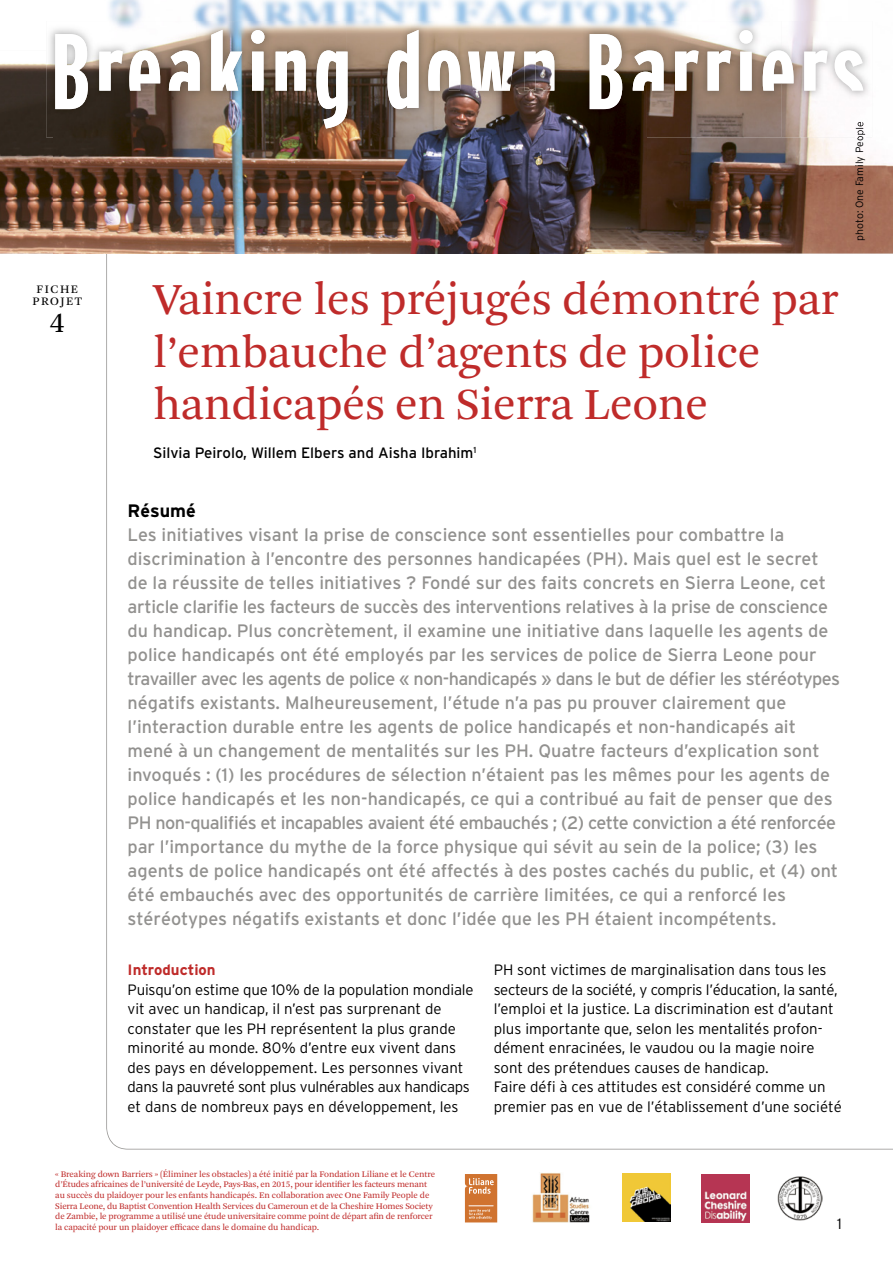
<style>
.page{position:relative;width:893px;height:1263px;background:#fff}
.page>*{position:absolute;margin:0;border:0;box-sizing:border-box;transform-origin:0 0}
.t1{font:46.5px/52.5px "Arnhem Pro Blond";letter-spacing:-.01em;color:#bf2b2a}
.t2{font:30px "Arnhem Pro Blond";color:#000}
.t3{font:18px/24px "Interstate";color:#92918f}
.t4{font:700 18px "Interstate";color:#000}
.t5{font:300 15px/19.5px "Interstate";color:#000}
.t6{font:15px "Interstate";color:#000}
.t7{font:700 15px "Interstate";color:#bf2b2a}
.t8{font:12px/12px "Arnhem Pro Blond";letter-spacing:.125em;color:#000;text-align:center}
.t9{font:300 10.5px "Interstate";color:#000}
.t10{font:9px/10.5px "Arnhem Pro Blond";letter-spacing:-.02em;color:#bf2b2a}
</style>
<div class="page">
<img style="left:777px;top:1176px;width:45px;height:45px">
<img style="left:622px;top:1173px;width:49px;height:49px">
<img style="left:532px;top:1173px;width:58px;height:50px">
<svg style="left:465px;top:1174px;width:32px;height:48px;background:#d6864b"></svg>
<img style="left:701px;top:1175px;width:49px;height:48px">
<img style="left:646px;top:0;width:247px;height:254px">
<img style="left:54px;top:21px;width:818px;height:116px">
<img style="left:856px;top:122px;width:9px;height:15px">
<svg style="left:55px;top:30px;width:808px;height:99px"></svg>
<img style="left:49px;top:0;width:328px;height:51px">
<img style="left:377px;top:0;width:269px;height:21px">
<img style="left:0;top:51px;width:54px;height:203px">
<img style="left:54px;top:137px;width:592px;height:117px">
<img style="left:55px;top:32px;width:161px;height:77px">
<img style="left:216px;top:30px;width:132px;height:99px">
<img style="left:387px;top:30px;width:152px;height:79px">
<img style="left:538px;top:34px;width:108px;height:75px">
<p class="t8" style="left:33px;top:283px;width:51px">FICHE<br>PROJET</p>
<h2 class="t2" style="left:49px;top:303px;width:17px">4</h2>
<h1 class="t1" style="left:153px;top:274px;width:687px">Vaincre les préjugés démontré par l’embauche d’agents de police handicapés en Sierra Leone</h1>
<p class="t6" style="left:153px;top:445px;width:325px">Silvia Peirolo, Willem Elbers and Aisha Ibrahim<sup>1</sup></p>
<p class="t9" style="left:854px;top:241px;width:121px;rotate:-90deg">photo: One Family People</p>
<p class="t4" style="left:128px;top:500px;width:70px">Résumé</p>
<p class="t3" style="left:128px;top:522px;width:714px">Les initiatives visant la prise de conscience sont essentielles pour combattre la discrimination à l’encontre des personnes handicapées (PH). Mais quel est le secret de la réussite de telles initiatives ? Fondé sur des faits concrets en Sierra Leone, cet article clarifie les facteurs de succès des interventions relatives à la prise de conscience du handicap. Plus concrètement, il examine une initiative dans laquelle les agents de police handicapés ont été employés par les services de police de Sierra Leone pour travailler avec les agents de police « non-handicapés » dans le but de défier les stéréotypes négatifs existants. Malheureusement, l’étude n’a pas pu prouver clairement que l’interaction durable entre les agents de police handicapés et non-handicapés ait mené à un changement de mentalités sur les PH. Quatre facteurs d’explication sont invoqués : (1) les procédures de sélection n’étaient pas les mêmes pour les agents de police handicapés et les non-handicapés, ce qui a contribué au fait de penser que des PH non-qualifiés et incapables avaient été embauchés ; (2) cette conviction a été renforcée par l’importance du mythe de la force physique qui sévit au sein de la police; (3) les agents de police handicapés ont été affectés à des postes cachés du public, et (4) ont été embauchés avec des opportunités de carrière limitées, ce qui a renforcé les stéréotypes négatifs existants et donc l’idée que les PH étaient incompétents.</p>
<p class="t7" style="left:128px;top:961px;width:90px">Introduction</p>
<p class="t5" style="left:128px;top:979px;width:348px">Puisqu’on estime que 10% de la population mondiale vit avec un handicap, il n’est pas surprenant de constater que les PH représentent la plus grande minorité au monde. 80% d’entre eux vivent dans des pays en développement. Les personnes vivant dans la pauvreté sont plus vulnérables aux handicaps et dans de nombreux pays en développement, les</p>
<p class="t5" style="left:494px;top:960px;width:350px">PH sont victimes de marginalisation dans tous les secteurs de la société, y compris l’éducation, la santé, l’emploi et la justice. La discrimination est d’autant plus importante que, selon les mentalités profon&shy;dément enracinées, le vaudou ou la magie noire sont des prétendues causes de handicap.<br>Faire défi à ces attitudes est considéré comme un premier pas en vue de l’établissement d’une société</p>
<p class="t10" style="left:55px;top:1169px;width:382px">« Breaking down Barriers » (Éliminer les obstacles) a été initié par la Fondation Liliane et le Centre d’Études africaines de l’université de Leyde, Pays-Bas, en 2015, pour identifier les facteurs menant au succès du plaidoyer pour les enfants handicapés. En collaboration avec One Family People de Sierra Leone, du Baptist Convention Health Services du Cameroun et de la Cheshire Homes Society de Zambie, le programme a utilisé une étude universitaire comme point de départ afin de renforcer la capacité pour un plaidoyer efficace dans le domaine du handicap.</p>
<p class="t5" style="left:837px;top:1213px;width:6px">1</p>
</div>
